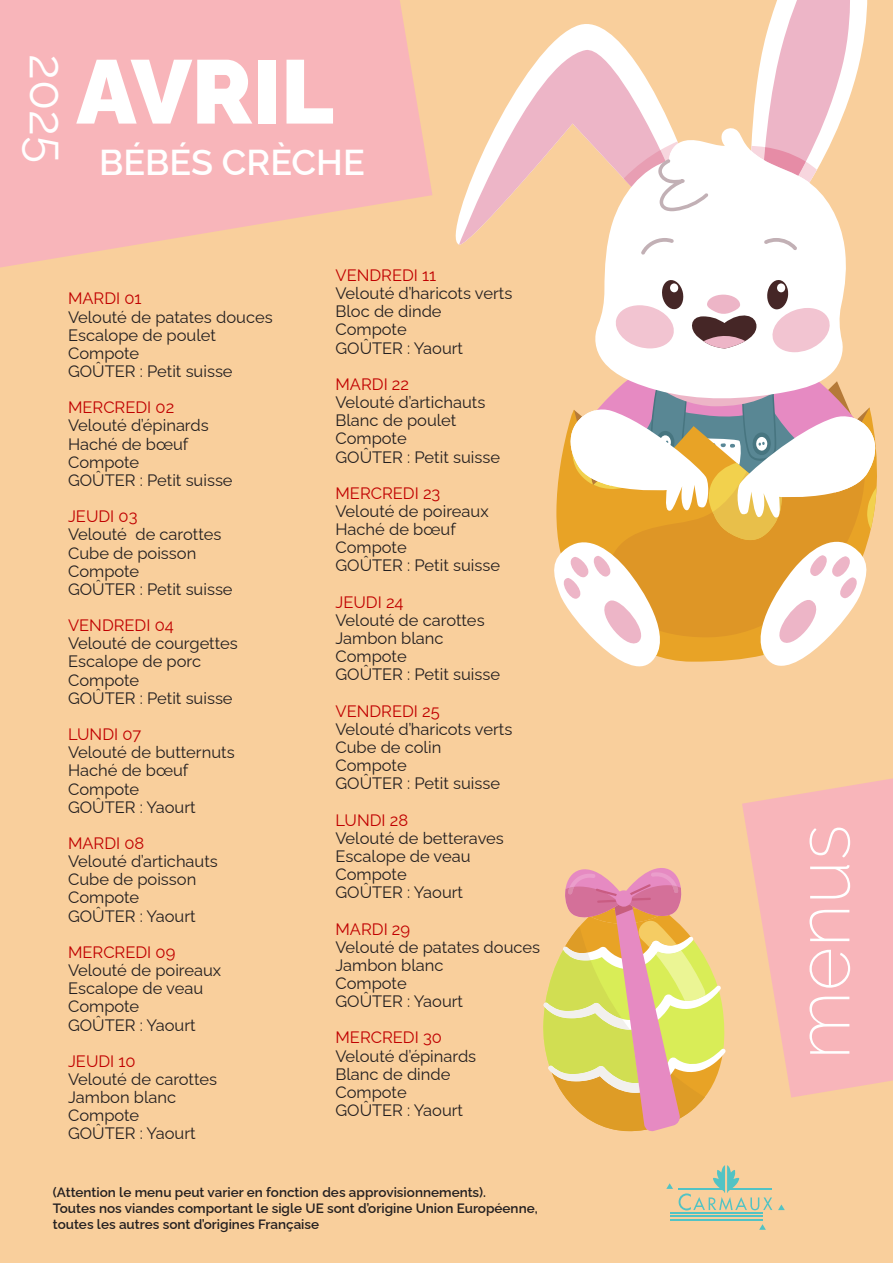
<style>
.page{position:relative;width:893px;height:1263px;background:#f9cf9c}
.page>*{position:absolute;margin:0;border:0;box-sizing:border-box;transform-origin:0 0}
.t1{font:900 90px "Raleway";color:#fff}
.t2{font:200 75.6px "Raleway";color:#fff}
.t3{font:49.5px "Raleway";color:#fff}
.t4{font:600 36px "Raleway";color:#fff}
.t5{font:16.5px/18.1px "Raleway";color:#231f20}
.t6{font:16.5px "Raleway";color:#c00000}
.t7{font:600 13.5px/16.2px "Raleway";color:#231f20}
</style>
<div class="page">
<svg style="left:0;top:0;width:432px;height:268px;background:#f8b9b5"></svg>
<svg style="left:666px;top:1183px;width:7px;height:6px"></svg>
<hr style="left:670px;top:1212px;width:92px;height:2px;background:#52c3c4">
<hr style="left:670px;top:1215px;width:92px;height:2px;background:#52c3c4">
<hr style="left:670px;top:1219px;width:92px;height:2px;background:#52c3c4">
<svg style="left:759px;top:1224px;width:7px;height:6px"></svg>
<svg style="left:778px;top:1204px;width:7px;height:6px"></svg>
<svg style="left:679px;top:1165px;width:93px;height:45px;background:#d7cca3"></svg>
<svg style="left:742px;top:778px;width:151px;height:319px;background:#f8bab3"></svg>
<svg style="left:438px;top:14px;width:250px;height:231px;background:#f9d3a5"></svg>
<svg style="left:730px;top:0;width:141px;height:202px"></svg>
<svg style="left:593px;top:127px;width:254px;height:152px"></svg>
<svg style="left:764px;top:238px;width:33px;height:12px"></svg>
<svg style="left:459px;top:47px;width:251px;height:208px"></svg>
<svg style="left:550px;top:279px;width:333px;height:406px"></svg>
<svg style="left:543px;top:867px;width:183px;height:266px;background:#e6c282"></svg>
<div style="left:615px;top:890px;width:17px;height:17px;background:#e68ac2;border-radius:50%"></div>
<p class="t3" style="left:87px;top:54px;width:110px;rotate:90deg">2025</p>
<p class="t1" style="left:76px;top:20px;width:259px">AVRIL</p>
<p class="t4" style="left:99px;top:134px;width:267px">BÉBÉS CRÈCHE</p>
<p class="t6" style="left:68px;top:285px;width:75px">MARDI 01</p>
<p class="t5" style="left:68px;top:306px;width:206px">Velouté de patates douces</p>
<p class="t5" style="left:68px;top:324px;width:149px">Escalope de poulet</p>
<p class="t5" style="left:68px;top:342px;width:166px">Compote<br>GOÛTER : Petit suisse</p>
<p class="t6" style="left:68px;top:394px;width:108px">MERCREDI 02</p>
<p class="t5" style="left:68px;top:415px;width:142px">Velouté d’épinards</p>
<p class="t5" style="left:68px;top:433px;width:122px">Haché de bœuf</p>
<p class="t5" style="left:68px;top:451px;width:73px">Compote</p>
<p class="t5" style="left:68px;top:469px;width:166px">GOÛTER : Petit suisse</p>
<p class="t6" style="left:68px;top:503px;width:71px">JEUDI 03</p>
<p class="t5" style="left:68px;top:524px;width:155px">Velouté de carottes</p>
<p class="t5" style="left:68px;top:542px;width:130px">Cube de poisson</p>
<p class="t5" style="left:68px;top:560px;width:73px">Compote</p>
<p class="t5" style="left:68px;top:578px;width:166px">GOÛTER : Petit suisse</p>
<p class="t6" style="left:68px;top:612px;width:107px">VENDREDI 04</p>
<p class="t5" style="left:68px;top:632px;width:171px">Velouté de courgettes</p>
<p class="t5" style="left:68px;top:651px;width:135px">Escalope de porc</p>
<p class="t5" style="left:68px;top:669px;width:73px">Compote</p>
<p class="t5" style="left:68px;top:687px;width:166px">GOÛTER : Petit suisse</p>
<p class="t6" style="left:68px;top:721px;width:75px">LUNDI 07</p>
<p class="t5" style="left:68px;top:741px;width:168px">Velouté de butternuts</p>
<p class="t5" style="left:68px;top:760px;width:122px">Haché de bœuf</p>
<p class="t5" style="left:68px;top:778px;width:73px">Compote</p>
<p class="t5" style="left:68px;top:796px;width:129px">GOÛTER : Yaourt</p>
<p class="t6" style="left:68px;top:830px;width:78px">MARDI 08</p>
<p class="t5" style="left:68px;top:850px;width:151px">Velouté d’artichauts</p>
<p class="t5" style="left:68px;top:868px;width:130px">Cube de poisson</p>
<p class="t5" style="left:68px;top:887px;width:73px">Compote</p>
<p class="t5" style="left:68px;top:905px;width:129px">GOÛTER : Yaourt</p>
<p class="t6" style="left:68px;top:939px;width:109px">MERCREDI 09</p>
<p class="t5" style="left:68px;top:959px;width:155px">Velouté de poireaux</p>
<p class="t5" style="left:68px;top:977px;width:137px">Escalope de veau</p>
<p class="t5" style="left:68px;top:995px;width:73px">Compote</p>
<p class="t5" style="left:68px;top:1014px;width:129px">GOÛTER : Yaourt</p>
<p class="t6" style="left:68px;top:1048px;width:69px">JEUDI 10</p>
<p class="t5" style="left:68px;top:1068px;width:151px">Velouté de carottes</p>
<p class="t5" style="left:68px;top:1086px;width:110px">Jambon blanc</p>
<p class="t5" style="left:68px;top:1104px;width:73px">Compote</p>
<p class="t5" style="left:68px;top:1123px;width:129px">GOÛTER : Yaourt</p>
<p class="t6" style="left:335px;top:262px;width:102px">VENDREDI 11</p>
<p class="t5" style="left:335px;top:282px;width:178px">Velouté d’haricots verts</p>
<p class="t5" style="left:335px;top:301px;width:108px">Bloc de dinde</p>
<p class="t5" style="left:335px;top:319px;width:73px">Compote</p>
<p class="t5" style="left:335px;top:337px;width:129px">GOÛTER : Yaourt</p>
<p class="t6" style="left:335px;top:371px;width:75px">MARDI 22</p>
<p class="t5" style="left:335px;top:391px;width:151px">Velouté d’artichauts</p>
<p class="t5" style="left:335px;top:409px;width:122px">Blanc de poulet</p>
<p class="t5" style="left:335px;top:428px;width:73px">Compote</p>
<p class="t5" style="left:335px;top:446px;width:166px">GOÛTER : Petit suisse</p>
<p class="t6" style="left:335px;top:480px;width:106px">MERCREDI 23</p>
<p class="t5" style="left:335px;top:500px;width:155px">Velouté de poireaux</p>
<p class="t5" style="left:335px;top:518px;width:122px">Haché de bœuf</p>
<p class="t5" style="left:335px;top:537px;width:73px">Compote</p>
<p class="t5" style="left:335px;top:555px;width:166px">GOÛTER : Petit suisse</p>
<p class="t6" style="left:335px;top:589px;width:70px">JEUDI 24</p>
<p class="t5" style="left:335px;top:609px;width:151px">Velouté de carottes</p>
<p class="t5" style="left:335px;top:627px;width:110px">Jambon blanc</p>
<p class="t5" style="left:335px;top:645px;width:73px">Compote</p>
<p class="t5" style="left:335px;top:664px;width:166px">GOÛTER : Petit suisse</p>
<p class="t6" style="left:335px;top:698px;width:106px">VENDREDI 25</p>
<p class="t5" style="left:335px;top:718px;width:178px">Velouté d’haricots verts</p>
<p class="t5" style="left:335px;top:736px;width:107px">Cube de colin</p>
<p class="t5" style="left:335px;top:754px;width:73px">Compote</p>
<p class="t5" style="left:335px;top:772px;width:166px">GOÛTER : Petit suisse</p>
<p class="t6" style="left:335px;top:806px;width:74px">LUNDI 28</p>
<p class="t5" style="left:335px;top:827px;width:170px">Velouté de betteraves</p>
<p class="t5" style="left:335px;top:845px;width:137px">Escalope de veau</p>
<p class="t5" style="left:335px;top:863px;width:73px">Compote</p>
<p class="t5" style="left:335px;top:881px;width:129px">GOÛTER : Yaourt</p>
<p class="t6" style="left:335px;top:915px;width:76px">MARDI 29</p>
<p class="t5" style="left:335px;top:936px;width:206px">Velouté de patates douces</p>
<p class="t5" style="left:335px;top:954px;width:110px">Jambon blanc</p>
<p class="t5" style="left:335px;top:972px;width:73px">Compote</p>
<p class="t5" style="left:335px;top:990px;width:129px">GOÛTER : Yaourt</p>
<p class="t6" style="left:335px;top:1024px;width:108px">MERCREDI 30</p>
<p class="t5" style="left:335px;top:1045px;width:142px">Velouté d’épinards</p>
<p class="t5" style="left:335px;top:1063px;width:116px">Blanc de dinde</p>
<p class="t5" style="left:335px;top:1081px;width:73px">Compote</p>
<p class="t5" style="left:335px;top:1099px;width:129px">GOÛTER : Yaourt</p>
<p class="t7" style="left:53px;top:1182px;width:435px">(Attention le menu peut varier en fonction des approvisionnements).</p>
<p class="t7" style="left:53px;top:1199px;width:486px">Toutes nos viandes comportant le sigle UE sont d’origine Union Européenne, toutes les autres sont d’origines Française</p>
<p class="t2" style="left:762px;top:1060px;width:237px;rotate:-90deg">menus</p>
</div>
